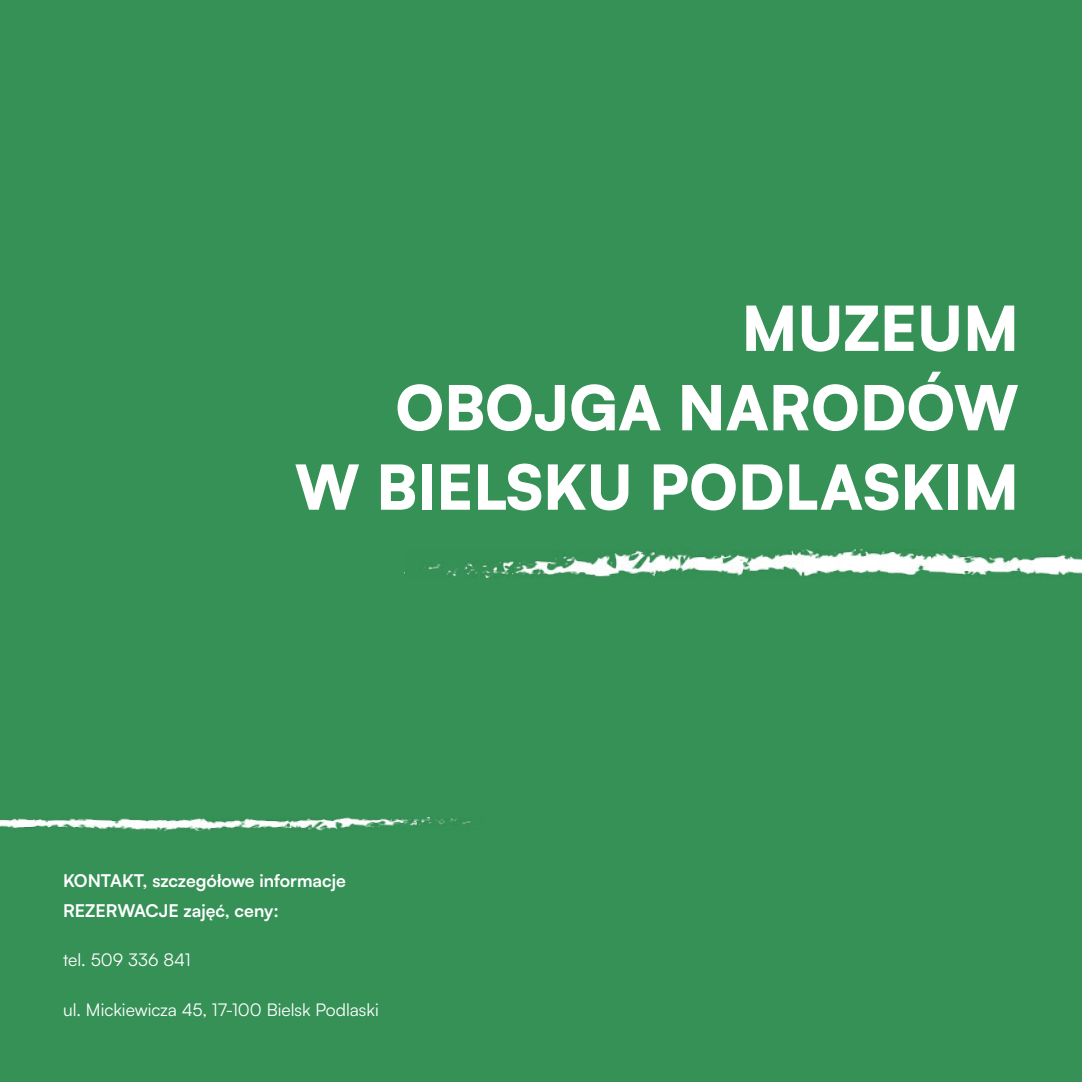
<style>
.page{position:relative;width:1082px;height:1082px;background:#fff}
.page>*{position:absolute;margin:0;border:0;box-sizing:border-box;transform-origin:0 0}
.t1{font:900 61.25px/79.5px "Satoshi";color:#fff;text-align:right}
.t2{font:700 17.5px/29.8px "Satoshi";color:#fff}
.t3{font:17.5px "Satoshi";color:#fff}
</style>
<div class="page">
<div style="left:0;top:0;width:1081px;height:1081px;background:#359156"></div>
<img style="left:404px;top:549px;width:677px;height:28px">
<img style="left:1px;top:817px;width:470px;height:13px">
<h1 class="t1" style="left:294px;top:284px;width:726px">MUZEUM<br>OBOJGA NARODÓW<br>W BIELSKU PODLASKIM</h1>
<p class="t2" style="left:63px;top:864px;width:284px">KONTAKT, szczegółowe informacje<br>REZERWACJE zajęć, ceny:</p>
<p class="t3" style="left:63px;top:948px;width:129px">tel. 509 336 841</p>
<p class="t3" style="left:63px;top:998px;width:317px">ul. Mickiewicza 45, 17-100 Bielsk Podlaski</p>
</div>
